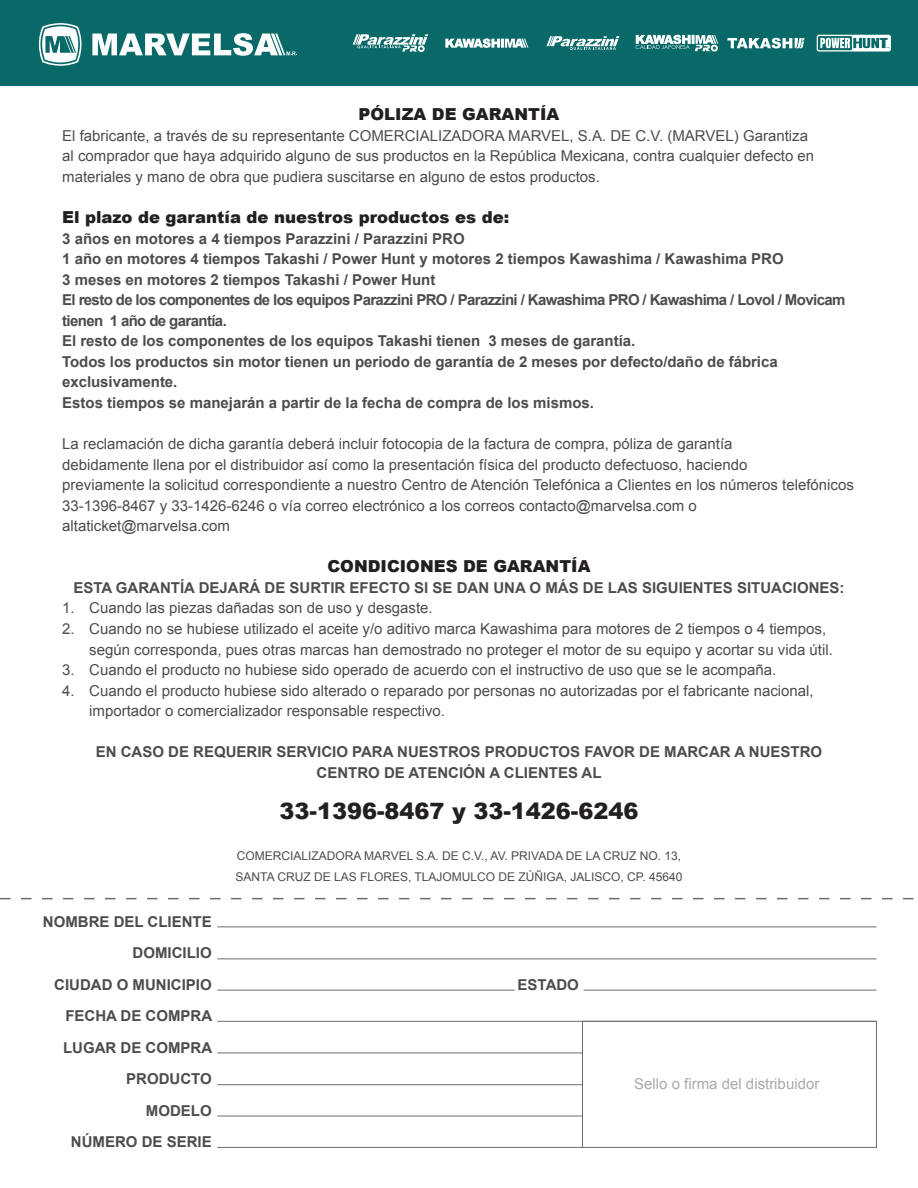
<style>
.page{position:relative;width:918px;height:1188px;background:#fff}
.page>*{position:absolute;margin:0;border:0;box-sizing:border-box;transform-origin:0 0}
.t1{font:900 22.5px "Arial";color:#231f20}
.t2{font:900 16.5px "Arial";color:#231f20}
.t3{font:15px/20.5px "Arial";color:#4b4c4d}
.t4{font:700 15px/20.5px "Arial";color:#4b4c4d}
.t5{font:15px "Arial";color:#a8a9ad}
.t6{font:12px/20.5px "Arial";color:#4b4c4d}
</style>
<div class="page">
<div style="left:0;top:0;width:918px;height:85px;background:#086968"></div>
<svg style="left:0;top:898px;width:914px;height:1px"></svg>
<hr style="left:217px;top:927px;width:659px;height:1px;background:#6c6d70">
<hr style="left:217px;top:958px;width:659px;height:1px;background:#6c6d70">
<hr style="left:217px;top:990px;width:298px;height:1px;background:#6c6d70">
<hr style="left:583px;top:990px;width:293px;height:1px;background:#6c6d70">
<hr style="left:217px;top:1021px;width:659px;height:1px;background:#6c6d70">
<hr style="left:217px;top:1053px;width:365px;height:1px;background:#6c6d70">
<hr style="left:217px;top:1084px;width:365px;height:1px;background:#6c6d70">
<hr style="left:217px;top:1116px;width:365px;height:1px;background:#6c6d70">
<hr style="left:217px;top:1147px;width:365px;height:1px;background:#6c6d70">
<div style="left:582px;top:1021px;width:295px;height:127px;border:1px solid #6c6d70"></div>
<svg style="left:38px;top:23px;width:44px;height:43px"></svg>
<svg style="left:92px;top:33px;width:205px;height:23px"></svg>
<svg style="left:547px;top:36px;width:72px;height:14px"></svg>
<svg style="left:636px;top:35px;width:82px;height:17px"></svg>
<svg style="left:445px;top:38px;width:83px;height:10px"></svg>
<svg style="left:727px;top:38px;width:78px;height:10px"></svg>
<svg style="left:353px;top:34px;width:75px;height:18px"></svg>
<svg style="left:817px;top:35px;width:74px;height:17px"></svg>
<p class="t2" style="left:359px;top:102px;width:202px">PÓLIZA DE GARANTÍA</p>
<p class="t3" style="left:62px;top:125px;width:754px">El fabricante, a través de su representante COMERCIALIZADORA MARVEL, S.A. DE C.V. (MARVEL) Garantiza al comprador que haya adquirido alguno de sus productos en la República Mexicana, contra cualquier defecto en materiales y mano de obra que pudiera suscitarse en alguno de estos productos.</p>
<p class="t2" style="left:62px;top:205px;width:449px">El plazo de garantía de nuestros productos es de:</p>
<p class="t4" style="left:62px;top:229px;width:785px">3 años en motores a 4 tiempos Parazzini / Parazzini PRO<br>1 año en motores 4 tiempos Takashi / Power Hunt y motores 2 tiempos Kawashima / Kawashima PRO<br>3 meses en motores 2 tiempos Takashi / Power Hunt<br>El resto de los componentes de los equipos Parazzini PRO / Parazzini / Kawashima PRO / Kawashima / Lovol / Movicam tienen 1 año de garantía.<br>El resto de los componentes de los equipos Takashi tienen 3 meses de garantía.<br>Todos los productos sin motor tienen un periodo de garantía de 2 meses por defecto/daño de fábrica exclusivamente.<br>Estos tiempos se manejarán a partir de la fecha de compra de los mismos.</p>
<p class="t3" style="left:62px;top:434px;width:793px">La reclamación de dicha garantía deberá incluir fotocopia de la factura de compra, póliza de garantía<br>debidamente llena por el distribuidor así como la presentación física del producto defectuoso, haciendo<br>previamente la solicitud correspondiente a nuestro Centro de Atención Telefónica a Clientes en los números telefónicos 33-1396-8467 y 33-1426-6246 o vía correo electrónico a los correos contacto@marvelsa.com o altaticket@marvelsa.com</p>
<p class="t2" style="left:327px;top:554px;width:265px">CONDICIONES DE GARANTÍA</p>
<p class="t4" style="left:73px;top:578px;width:773px">ESTA GARANTÍA DEJARÁ DE SURTIR EFECTO SI SE DAN UNA O MÁS DE LAS SIGUIENTES SITUACIONES:</p>
<p class="t3" style="left:62px;top:598px;width:372px">1. Cuando las piezas dañadas son de uso y desgaste.</p>
<p class="t3" style="left:89px;top:619px;width:745px;text-indent:-27px">2. Cuando no se hubiese utilizado el aceite y/o aditivo marca Kawashima para motores de 2 tiempos o 4 tiempos, según corresponda, pues otras marcas han demostrado no proteger el motor de su equipo y acortar su vida útil.</p>
<p class="t3" style="left:62px;top:660px;width:716px">3. Cuando el producto no hubiese sido operado de acuerdo con el instructivo de uso que se le acompaña.</p>
<p class="t3" style="left:89px;top:680px;width:726px;text-indent:-27px">4. Cuando el producto hubiese sido alterado o reparado por personas no autorizadas por el fabricante nacional, importador o comercializador responsable respectivo.</p>
<p class="t4" style="left:96px;top:742px;width:728px;text-align:center">EN CASO DE REQUERIR SERVICIO PARA NUESTROS PRODUCTOS FAVOR DE MARCAR A NUESTRO<br>CENTRO DE ATENCIÓN A CLIENTES AL</p>
<h1 class="t1" style="left:280px;top:795px;width:360px">33-1396-8467 y 33-1426-6246</h1>
<p class="t6" style="left:236px;top:846px;width:448px">COMERCIALIZADORA MARVEL S.A. DE C.V., AV. PRIVADA DE LA CRUZ NO. 13,<br>SANTA CRUZ DE LAS FLORES, TLAJOMULCO DE ZÚÑIGA, JALISCO, CP. 45640</p>
<p class="t4" style="left:43px;top:906px;width:171px;line-height:31.5px;text-align:right">NOMBRE DEL CLIENTE<br>DOMICILIO<br>CIUDAD O MUNICIPIO<br>FECHA DE COMPRA<br>LUGAR DE COMPRA<br>PRODUCTO<br>MODELO<br>NÚMERO DE SERIE</p>
<p class="t4" style="left:518px;top:975px;width:63px">ESTADO</p>
<p class="t5" style="left:634px;top:1074px;width:187px">Sello o firma del distribuidor</p>
</div>
